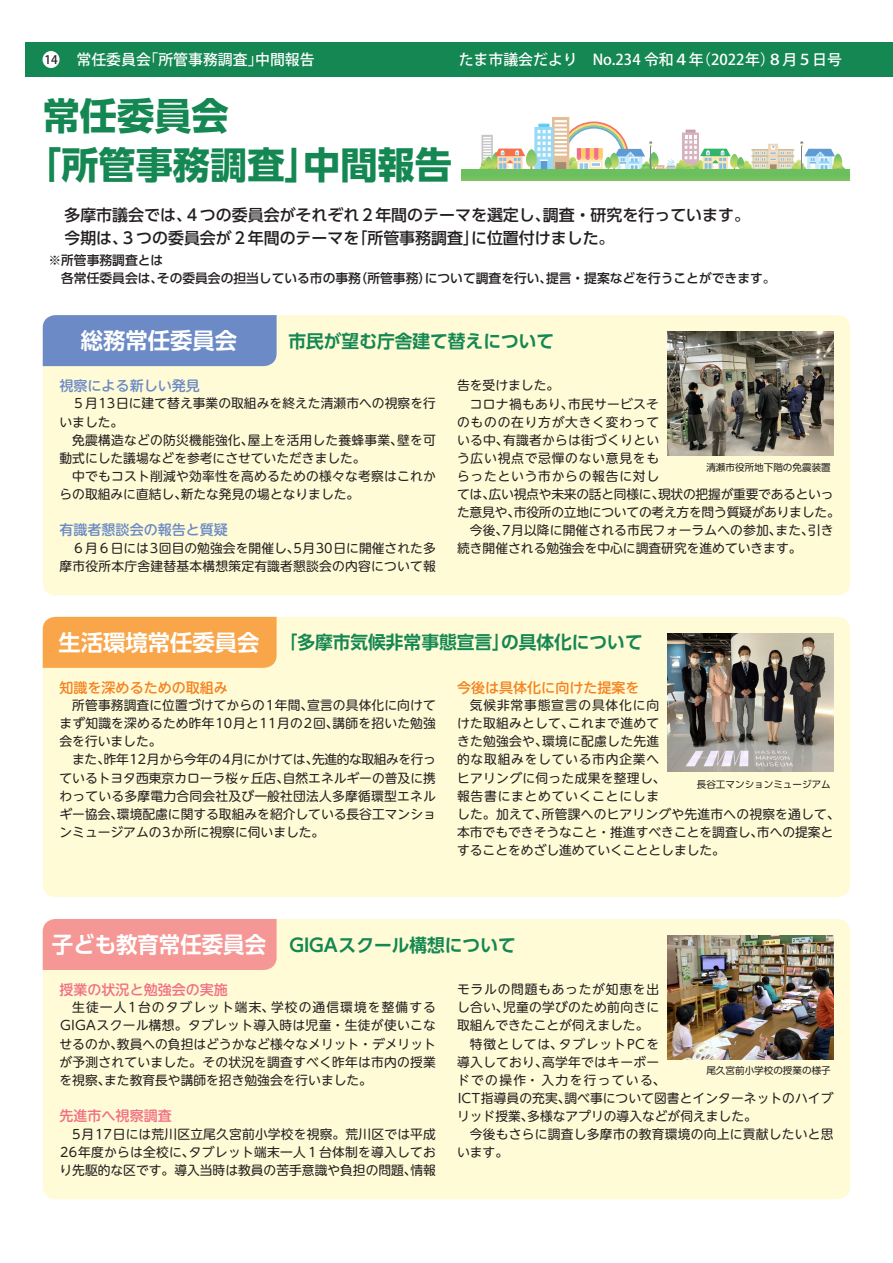
<style>
.page{position:relative;width:893px;height:1263px;background:#fff}
.page>*{position:absolute;margin:0;border:0;box-sizing:border-box;transform-origin:0 0}
.t1{font:700 37.2px/48.9px "UD Shin Go Pro";color:#148752}
.t2{font:700 22.35px "UD Shin Go Pro De";color:#fff}
.t3{font:700 22.35px "UD Shin Go Pro De";color:#fff;scale:.96 1}
.t4{font:700 18px "UD Shin Go Pro De";color:#148752}
.t5{font:500 15.9px/23.4px "UD Shin Go Pro";color:#231f20}
.t6{font:500 14.85px "Koz Go Pro";color:#fff}
.t7{font:500 14.1px "UD Shin M Go Pro";color:#f58220}
.t8{font:500 14.1px "UD Shin M Go Pro";color:#6c8bc6}
.t9{font:500 14.1px "UD Shin M Go Pro";color:#f17085}
.t10{font:12.75px/18.1px "UD Shin M Go Pro";letter-spacing:.01em;color:#231f20}
.t11{font:500 12.75px/18.1px "UD Shin Go Pro";color:#231f20}
.t12{font:500 11.7px "Koz Go Pro";color:#231f20}
.t13{font:9.6px "UD Shin Go Pro";color:#231f20}
</style>
<div class="page">
<div style="left:26px;top:43px;width:867px;height:34px;background:#148752"></div>
<div style="left:43px;top:51px;width:17px;height:17px;background:#fff;border-radius:50%"></div>
<div style="left:43px;top:315px;width:807px;height:280px;background:#fffbd6;border-radius:13px"></div>
<div style="left:43px;top:919px;width:807px;height:280px;background:#fffbd6;border-radius:13px"></div>
<div style="left:43px;top:617px;width:807px;height:280px;background:#fffbd6;border-radius:13px"></div>
<div style="left:43px;top:315px;width:234px;height:51px;background:#6c8bc6"></div>
<div style="left:43px;top:919px;width:234px;height:51px;background:#f59795"></div>
<div style="left:43px;top:617px;width:234px;height:51px;background:#f9a64a"></div>
<div style="left:552px;top:117px;width:17px;height:53px;background:#e3be97"></div>
<svg style="left:462px;top:170px;width:388px;height:11px"></svg>
<svg style="left:479px;top:120px;width:366px;height:61px"></svg>
<img style="left:668px;top:332px;width:165px;height:124px">
<img style="left:668px;top:936px;width:165px;height:123px">
<img style="left:668px;top:633px;width:165px;height:139px">
<p class="t12" style="left:44px;top:52px;width:15px">14</p>
<p class="t6" style="left:77px;top:50px;width:240px">常任委員会「所管事務調査」中間報告</p>
<p class="t6" style="left:459px;top:50px;width:385px">たま市議会だより　No.234 令和４年（2022年）８月５日号</p>
<h1 class="t1" style="left:24px;top:91px;width:429px;text-indent:19px">常任委員会<br>「所管事務調査」中間報告</h1>
<p class="t5" style="left:48px;top:203px;width:703px">　多摩市議会では、４つの委員会がそれぞれ２年間のテーマを選定し、調査・研究を行っています。　今期は、３つの委員会が２年間のテーマを「所管事務調査」に位置付けました。</p>
<p class="t11" style="left:48px;top:251px;width:729px">※所管事務調査とは<br>　各常任委員会は、その委員会の担当している市の事務（所管事務）について調査を行い、提言・提案などを行うことができます。</p>
<h2 class="t2" style="left:81px;top:322px;width:158px">総務常任委員会</h2>
<h3 class="t4" style="left:288px;top:326px;width:267px">市民が望む庁舎建て替えについて</h3>
<p class="t8" style="left:60px;top:374px;width:142px">視察による新しい発見</p>
<p class="t10" style="left:60px;top:394px;width:378px">　５月13日に建て替え事業の取組みを終えた清瀬市への視察を行いました。<br>　免震構造などの防災機能強化、屋上を活用した養蜂事業、壁を可動式にした議場などを参考にさせていただきました。<br>　中でもコスト削減や効率性を高めるための様々な考察はこれからの取組みに直結し、新たな発見の場となりました。</p>
<p class="t8" style="left:60px;top:519px;width:170px">有識者懇談会の報告と質疑</p>
<p class="t10" style="left:60px;top:538px;width:378px">　６月６日には3回目の勉強会を開催し、5月30日に開催された多摩市役所本庁舎建替基本構想策定有識者懇談会の内容について報</p>
<p class="t10" style="left:457px;top:376px;width:384px">告を受けました。<br>　コロナ禍もあり、市民サービスそ<br>のものの在り方が大きく変わって<br>いる中、有識者からは街づくりとい<br>う広い視点で忌憚のない意見をも<br>らったという市からの報告に対し<br>ては、広い視点や未来の話と同様に、現状の把握が重要であるといった意見や、市役所の立地についての考え方を問う質疑がありました。　今後、7月以降に開催される市民フォーラムへの参加、また、引き続き開催される勉強会を中心に調査研究を進めていきます。</p>
<p class="t13" style="left:706px;top:459px;width:126px">清瀬市役所地下階の免震装置</p>
<h2 class="t2" style="left:59px;top:624px;width:202px">生活環境常任委員会</h2>
<h3 class="t4" style="left:280px;top:628px;width:365px">「多摩市気候非常事態宣言」の具体化について</h3>
<p class="t7" style="left:60px;top:676px;width:170px">知識を深めるための取組み</p>
<p class="t10" style="left:60px;top:696px;width:378px">　所管事務調査に位置づけてからの1年間、宣言の具体化に向けてまず知識を深めるため昨年10月と11月の2回、講師を招いた勉強会を行いました。<br>　また、昨年12月から今年の4月にかけては、先進的な取組みを行っているトヨタ西東京カローラ桜ヶ丘店、自然エネルギーの普及に携わっている多摩電力合同会社及び一般社団法人多摩循環型エネルギー協会、環境配慮に関する取組みを紹介している長谷工マンションミュージアムの3か所に視察に伺いました。</p>
<p class="t7" style="left:457px;top:676px;width:184px">今後は具体化に向けた提案を</p>
<p class="t10" style="left:457px;top:696px;width:384px">　気候非常事態宣言の具体化に向<br>けた取組みとして、これまで進めて<br>きた勉強会や、環境に配慮した先進<br>的な取組みをしている市内企業へ<br>ヒアリングに伺った成果を整理し、<br>報告書にまとめていくことにしま<br>した。加えて、所管課へのヒアリングや先進市への視察を通して、本市でもできそうなこと・推進すべきことを調査し、市への提案とすることをめざし進めていくこととしました。</p>
<p class="t13" style="left:697px;top:777px;width:135px">長谷工マンションミュージアム</p>
<h2 class="t3" style="left:52px;top:926px;width:225px">子ども教育常任委員会</h2>
<h3 class="t4" style="left:289px;top:930px;width:228px">GIGAスクール構想について</h3>
<p class="t9" style="left:60px;top:978px;width:170px">授業の状況と勉強会の実施</p>
<p class="t10" style="left:60px;top:998px;width:378px;text-align:justify">　生徒一人1台のタブレット端末、学校の通信環境を整備するGIGAスクール構想。タブレット導入時は児童・生徒が使いこなせるのか、教員への負担はどうかなど様々なメリット・デメリットが予測されていました。その状況を調査すべく昨年は市内の授業を視察、また教育長や講師を招き勉強会を行いました。</p>
<p class="t9" style="left:60px;top:1104px;width:114px">先進市へ視察調査</p>
<p class="t10" style="left:60px;top:1124px;width:378px;text-align:justify">　5月17日には荒川区立尾久宮前小学校を視察。荒川区では平成26年度からは全校に、タブレット端末一人１台体制を導入しており先駆的な区です。導入当時は教員の苦手意識や負担の問題、情報</p>
<p class="t10" style="left:457px;top:980px;width:378px">モラルの問題もあったが知恵を出<br>し合い、児童の学びのため前向きに<br>取組んできたことが伺えました。<br>　特徴としては、タブレットPCを<br>導入しており、高学年ではキーボー<br>ドでの操作・入力を行っている、<br>ICT指導員の充実、調べ事について図書とインターネットのハイブリッド授業、多様なアプリの導入などが伺えました。<br>　今後もさらに調査し多摩市の教育環境の向上に貢献したいと思います。</p>
<p class="t13" style="left:706px;top:1062px;width:126px">尾久宮前小学校の授業の様子</p>
</div>
